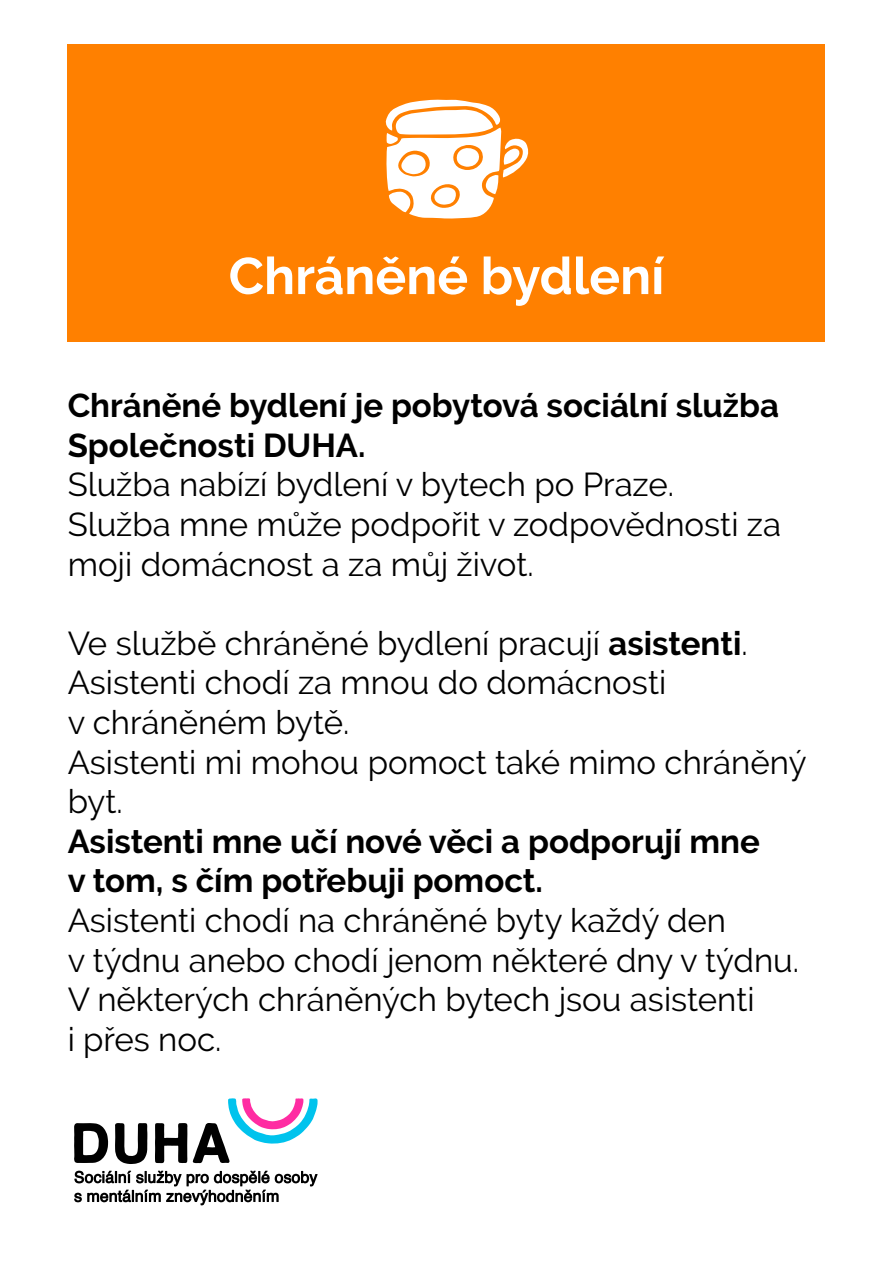
<style>
.page{position:relative;width:893px;height:1263px;background:#fff}
.page>*{position:absolute;margin:0;border:0;box-sizing:border-box;transform-origin:0 0}
.t1{font:700 51.45px "Raleway";color:#fff}
.t2{font:33px/39.6px "Raleway";color:#000}
.t3{font:700 33px/39.6px "Raleway";color:#000}
.s1{font-weight:700}
</style>
<div class="page">
<svg style="left:115px;top:1123px;width:32px;height:41px"></svg>
<svg style="left:74px;top:1123px;width:34px;height:40px"></svg>
<svg style="left:155px;top:1098px;width:163px;height:65px"></svg>
<svg style="left:74px;top:1171px;width:244px;height:34px"></svg>
<div style="left:68px;top:44px;width:757px;height:298px;background:#ff8000"></div>
<svg style="left:385px;top:99px;width:144px;height:120px"></svg>
<h1 class="t1" style="left:229px;top:247px;width:437px">Chráněné bydlení</h1>
<p class="t3" style="left:68px;top:386px;width:713px">Chráněné bydlení je pobytová sociální služba<br>Společnosti DUHA.</p>
<p class="t2" style="left:68px;top:465px;width:715px">Služba nabízí bydlení v bytech po Praze.<br>Služba mne může podpořit v zodpovědnosti za moji domácnost a za můj život.</p>
<p class="t2" style="left:68px;top:623px;width:740px">Ve službě chráněné bydlení pracují <span class="s1">asistenti</span>.<br>Asistenti chodí za mnou do domácnosti<br>v chráněném bytě.<br>Asistenti mi mohou pomoct také mimo chráněný byt.</p>
<p class="t3" style="left:68px;top:821px;width:694px">Asistenti mne učí nové věci a podporují mne v tom, s čím potřebuji pomoct.</p>
<p class="t2" style="left:68px;top:900px;width:733px">Asistenti chodí na chráněné byty každý den<br>v týdnu anebo chodí jenom některé dny v týdnu.<br>V některých chráněných bytech jsou asistenti<br>i přes noc.</p>
</div>
